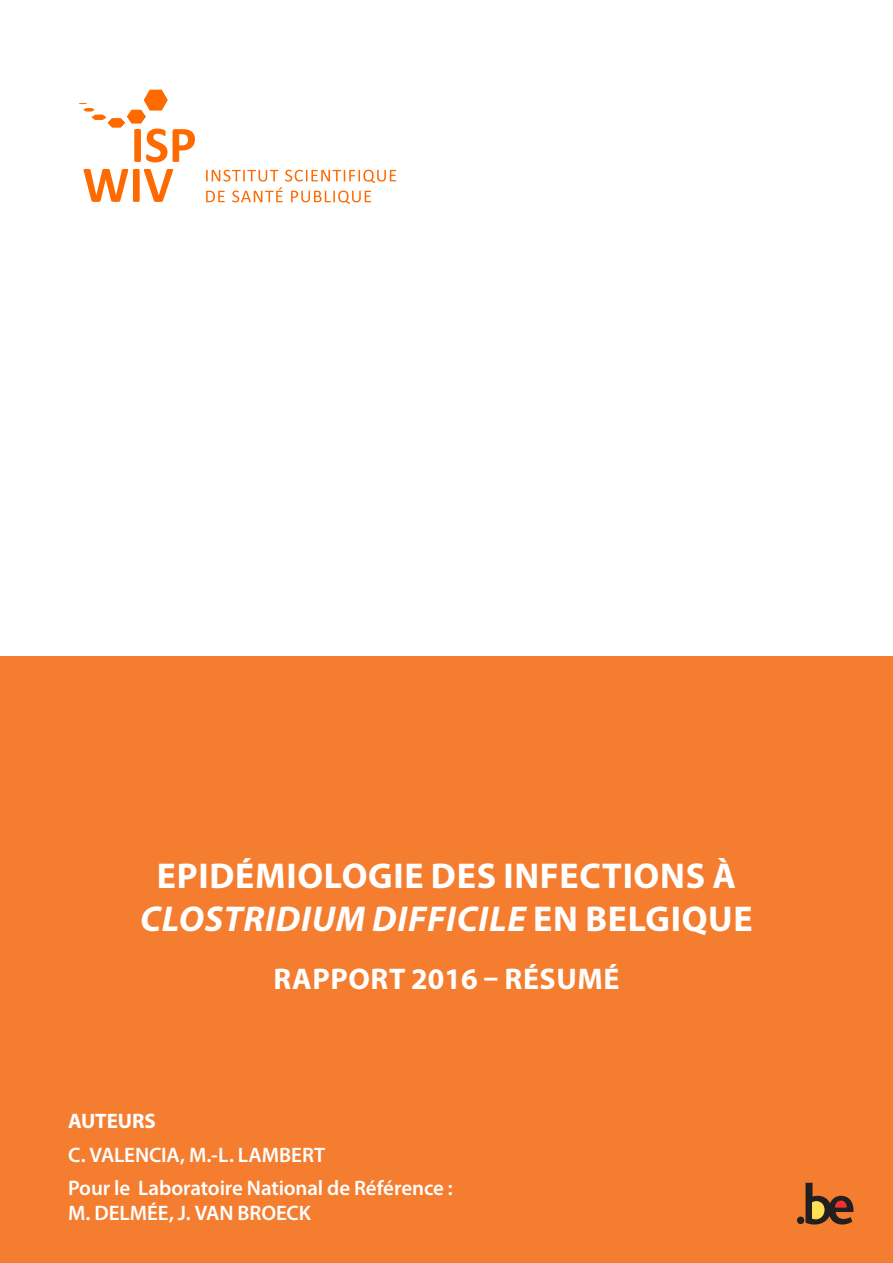
<style>
.page{position:relative;width:893px;height:1263px;background:#fff}
.page>*{position:absolute;margin:0;border:0;box-sizing:border-box;transform-origin:0 0}
.t1{font:700 36px/43.2px "Myriad Pro";letter-spacing:.02em;color:#fff;text-align:center}
.t2{font:700 30px "Myriad Pro";letter-spacing:.02em;color:#fff}
.t3{font:600 21px/33.8px "Myriad Pro";letter-spacing:-.005em;color:#fff}
.t4{font:700 21px "Myriad Pro";color:#fff}
.s1{font-style:italic}
</style>
<div class="page">
<div style="left:0;top:657px;width:893px;height:606px;background:#f47d30"></div>
<div style="left:797px;top:1216px;width:7px;height:8px;background:#231f20;border-radius:50%"></div>
<svg style="left:805px;top:1183px;width:48px;height:41px"></svg>
<svg style="left:206px;top:170px;width:190px;height:34px"></svg>
<svg style="left:84px;top:169px;width:89px;height:33px"></svg>
<svg style="left:78px;top:90px;width:117px;height:72px"></svg>
<h1 class="t1" style="left:140px;top:853px;width:610px">EPIDÉMIOLOGIE DES INFECTIONS À<br><span class="s1">CLOSTRIDIUM DIFFICILE</span> EN BELGIQUE</h1>
<h2 class="t2" style="left:273px;top:959px;width:347px">RAPPORT 2016 – RÉSUMÉ</h2>
<p class="t4" style="left:68px;top:1107px;width:88px">AUTEURS</p>
<p class="t3" style="left:68px;top:1137px;width:386px">C. VALENCIA, M.-L. LAMBERT<br>Pour le Laboratoire National de Référence :</p>
<p class="t3" style="left:68px;top:1196px;width:244px">M. DELMÉE, J. VAN BROECK</p>
</div>
